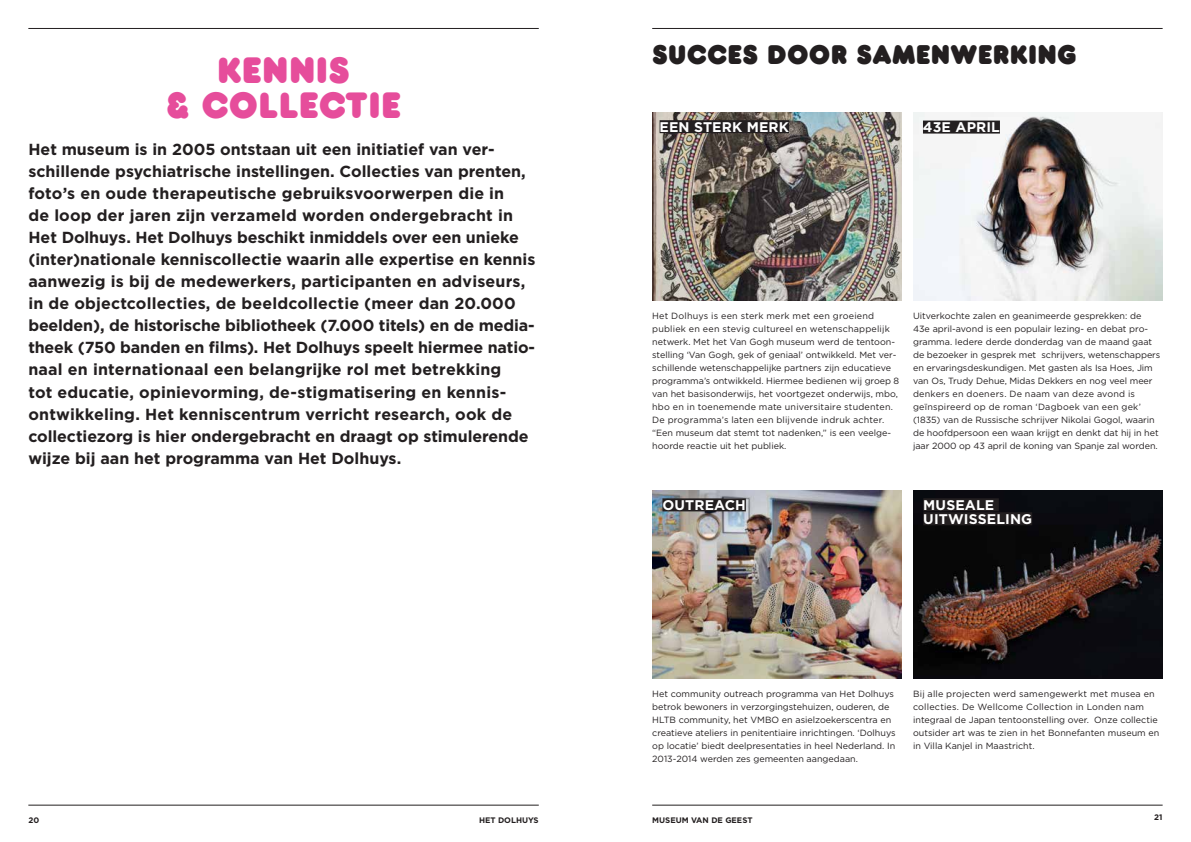
<style>
.page{position:relative;width:1191px;height:842px;background:#fff}
.page>*{position:absolute;margin:0;border:0;box-sizing:border-box;transform-origin:0 0}
.t1{font:38px/35px "Frankfurter Plain";letter-spacing:.01em;color:#e64d9b;text-align:center}
.t2{font:28px "Frankfurter Plain";color:#231f20}
.t3{font:700 16px/22px "Gotham";color:#231f20}
.t4{font:700 14px/14px "Gotham";letter-spacing:.01em;color:#fff}
.t5{font:9px/13px "Gotham";color:#231f20}
.t6{font:700 8px "Gotham";color:#231f20}
</style>
<div class="page">
<hr style="left:28px;top:805px;width:511px;height:1px;background:#231f20">
<hr style="left:28px;top:28px;width:511px;height:1px;background:#231f20">
<hr style="left:652px;top:805px;width:510px;height:1px;background:#231f20">
<hr style="left:652px;top:28px;width:510px;height:1px;background:#231f20">
<img style="left:652px;top:112px;width:249px;height:188px">
<img style="left:913px;top:112px;width:249px;height:188px">
<img style="left:652px;top:490px;width:249px;height:188px">
<img style="left:913px;top:490px;width:249px;height:188px">
<div style="left:659px;top:120px;width:130px;height:13px;background:#231f20"></div>
<div style="left:662px;top:498px;width:84px;height:13px;background:#231f20"></div>
<div style="left:923px;top:121px;width:77px;height:13px;background:#231f20"></div>
<div style="left:923px;top:498px;width:75px;height:13px;background:#231f20"></div>
<div style="left:923px;top:512px;width:109px;height:13px;background:#231f20"></div>
<h1 class="t1" style="left:166px;top:52px;width:236px">KENNIS<br>&amp; COLLECTIE</h1>
<p class="t3" style="left:28px;top:138px;width:508px">Het museum is in 2005 ontstaan uit een initiatief van ver&shy;schillende psychiatrische instellingen. Collecties van prenten, foto’s en oude therapeutische gebruiksvoorwerpen die in<br>de loop der jaren zijn verzameld worden ondergebracht in Het Dolhuys. Het Dolhuys beschikt inmiddels over een unieke (inter)nationale kenniscollectie waarin alle expertise en kennis aanwezig is bij de medewerkers, participanten en adviseurs, in de objectcollecties, de beeldcollectie (meer dan 20.000 beelden), de historische bibliotheek (7.000 titels) en de media-- theek (750 banden en films). Het Dolhuys speelt hiermee natio&shy;naal en internationaal een belangrijke rol met betrekking<br>tot educatie, opinievorming, de-stigmatisering en kennis&shy;ontwikkeling. Het kenniscentrum verricht research, ook de collectiezorg is hier ondergebracht en draagt op stimulerende wijze bij aan het programma van Het Dolhuys.</p>
<h2 class="t2" style="left:652px;top:38px;width:19px">SUCCES</h2>
<h2 class="t2" style="left:767px;top:38px;width:21px">DOOR</h2>
<h2 class="t2" style="left:856px;top:38px;width:20px">SAMENWERKING</h2>
<h3 class="t4" style="left:659px;top:119px;width:129px">Een sterk merk</h3>
<h3 class="t4" style="left:923px;top:120px;width:78px">43e april</h3>
<p class="t5" style="left:652px;top:309px;width:249px">Het Dolhuys is een sterk merk met een groeiend publiek en een stevig cultureel en wetenschappelijk netwerk. Met het Van Gogh museum werd de tentoon&shy;stelling ‘Van Gogh, gek of geniaal’ ontwikkeld. Met ver&shy;schillende wetenschappelijke partners zijn educatieve programma’s ontwikkeld. Hiermee bedienen wij groep 8 van het basisonderwijs, het voortgezet onderwijs, mbo, hbo en in toenemende mate universitaire studenten.<br>De programma’s laten een blijvende indruk achter. “Een museum dat stemt tot nadenken,” is een veelge&shy;hoorde reactie uit het publiek.</p>
<p class="t5" style="left:913px;top:309px;width:249px">Uitverkochte zalen en geanimeerde gesprekken: de 43e april-avond is een populair lezing- en debat pro&shy;gramma. Iedere derde donderdag van de maand gaat de bezoeker in gesprek met schrijvers, wetenschappers en ervaringsdeskundigen. Met gasten als Isa Hoes, Jim van Os, Trudy Dehue, Midas Dekkers en nog veel meer denkers en doeners. De naam van deze avond is geïnspireerd op de roman ‘Dagboek van een gek’ (1835) van de Russische schrijver Nikolai Gogol, waarin de hoofdpersoon een waan krijgt en denkt dat hij in het jaar 2000 op 43 april de koning van Spanje zal worden.</p>
<h3 class="t4" style="left:662px;top:498px;width:73px">outreach</h3>
<h3 class="t4" style="left:923px;top:497px;width:110px">museale uitwisseling</h3>
<p class="t5" style="left:652px;top:687px;width:245px">Het community outreach programma van Het Dolhuys betrok bewoners in verzorgingstehuizen, ouderen, de HLTB community, het VMBO en asielzoekerscentra en creatieve ateliers in penitentiaire inrichtingen. ‘Dolhuys op locatie’ biedt deelpresentaties in heel Nederland. In 2013-2014 werden zes gemeenten aangedaan.</p>
<p class="t5" style="left:913px;top:687px;width:248px">Bij alle projecten werd samengewerkt met musea en collecties. De Wellcome Collection in Londen nam integraal de Japan tentoonstelling over. Onze collectie outsider art was te zien in het Bonnefanten museum en in Villa Kanjel in Maastricht.</p>
<p class="t6" style="left:28px;top:815px;width:12px">20</p>
<p class="t6" style="left:479px;top:815px;width:61px">het dolhuys</p>
<p class="t6" style="left:652px;top:815px;width:102px">museum van de geest</p>
<p class="t6" style="left:1154px;top:812px;width:10px">21</p>
</div>
